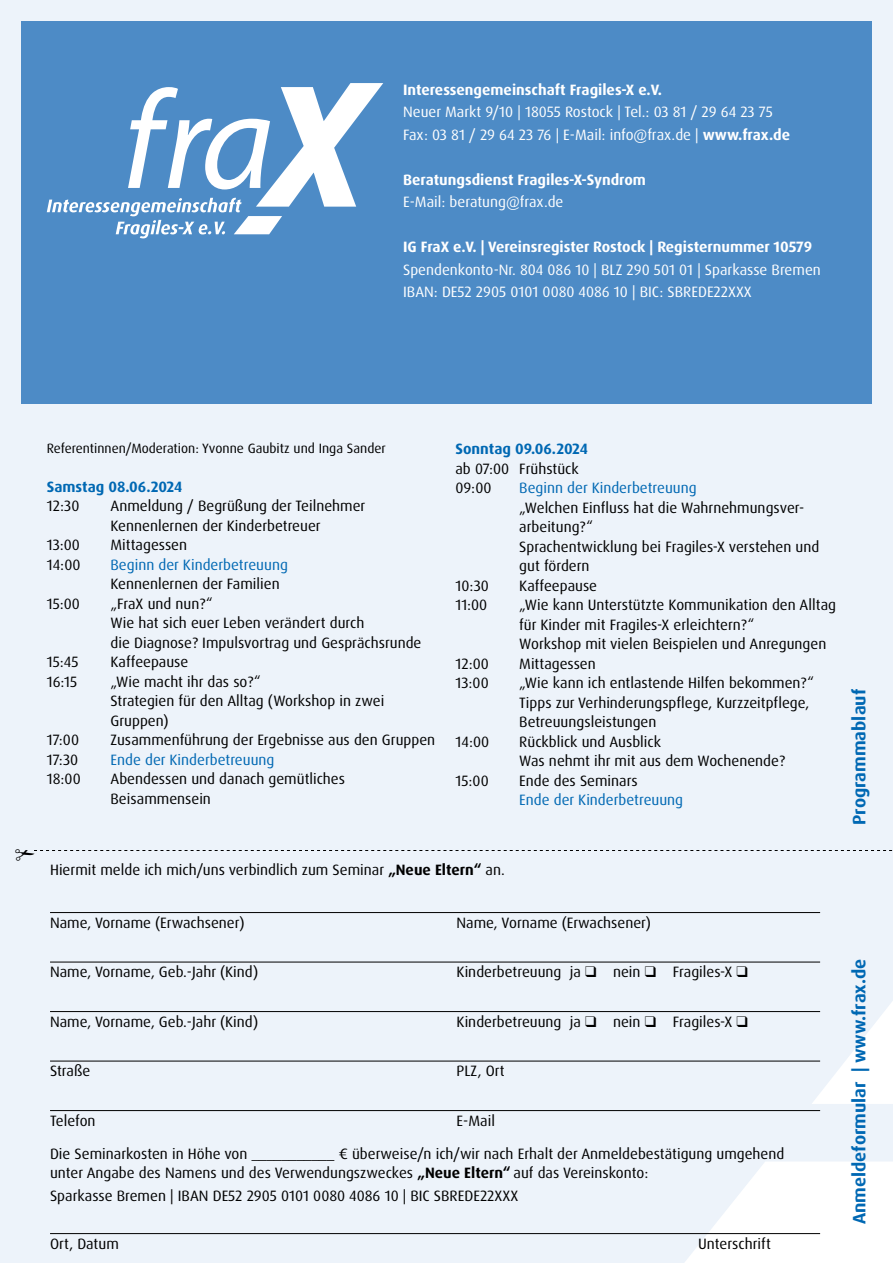
<style>
.page{position:relative;width:893px;height:1263px;background:#edf3fa}
.page>*{position:absolute;margin:0;border:0;box-sizing:border-box;transform-origin:0 0}
.t1{font:700 18px "Dax Pro";color:#0068b3}
.t2{font:15px/19.5px "Dax Pro";color:#000}
.t3{font:15px "Dax Pro";color:#fff}
.t4{font:700 15px "Dax Pro";color:#fff}
.t5{font:15px "Dax Pro";color:#0068b3}
.t6{font:700 15px "Dax Pro";color:#0068b3}
.t7{font:13.5px "Dax Pro";color:#000}
.s1{font-weight:700}
</style>
<div class="page">
<svg style="left:811px;top:1001px;width:82px;height:103px"></svg>
<svg style="left:684px;top:1162px;width:209px;height:101px"></svg>
<div style="left:21px;top:21px;width:851px;height:383px;background:#4d8bc6"></div>
<hr style="left:50px;top:912px;width:770px;height:1px;background:#000">
<hr style="left:50px;top:962px;width:770px;height:1px;background:#000">
<hr style="left:50px;top:1011px;width:770px;height:1px;background:#000">
<hr style="left:50px;top:1061px;width:770px;height:1px;background:#000">
<hr style="left:50px;top:1110px;width:770px;height:1px;background:#000">
<hr style="left:50px;top:1233px;width:770px;height:1px;background:#000">
<svg style="left:47px;top:83px;width:336px;height:155px"></svg>
<svg style="left:34px;top:850px;width:859px;height:1px"></svg>
<p class="t4" style="left:403px;top:80px;width:260px">Interessengemeinschaft Fragiles-X e.V.</p>
<p class="t3" style="left:403px;top:102px;width:371px">Neuer Markt 9/10 | 18055 Rostock | Tel.: 03 81 / 29 64 23 75</p>
<p class="t3" style="left:403px;top:125px;width:389px">Fax: 03 81 / 29 64 23 76 | E-Mail: info@frax.de | <span class="s1">www.frax.de</span></p>
<p class="t4" style="left:403px;top:170px;width:244px">Beratungsdienst Fragiles-X-Syndrom</p>
<p class="t3" style="left:403px;top:192px;width:162px">E-Mail: beratung@frax.de</p>
<p class="t4" style="left:403px;top:237px;width:411px">IG FraX e.V. | Vereinsregister Rostock | Registernummer 10579</p>
<p class="t3" style="left:403px;top:260px;width:419px">Spendenkonto-Nr. 804 086 10 | BLZ 290 501 01 | Sparkasse Bremen</p>
<p class="t3" style="left:403px;top:282px;width:350px">IBAN: DE52 2905 0101 0080 4086 10 | BIC: SBREDE22XXX</p>
<p class="t7" style="left:47px;top:439px;width:341px">Referentinnen/Moderation: Yvonne Gaubitz und Inga Sander</p>
<p class="t6" style="left:47px;top:477px;width:137px">Samstag 08.06.2024</p>
<p class="t2" style="left:47px;top:496px;width:34px">12:30</p>
<p class="t2" style="left:111px;top:496px;width:256px">Anmeldung / Begrüßung der Teilnehmer</p>
<p class="t2" style="left:111px;top:516px;width:212px">Kennenlernen der Kinderbetreuer</p>
<p class="t2" style="left:47px;top:535px;width:35px">13:00</p>
<p class="t2" style="left:111px;top:535px;width:78px">Mittagessen</p>
<p class="t2" style="left:47px;top:555px;width:35px">14:00</p>
<p class="t5" style="left:111px;top:555px;width:179px">Beginn der Kinderbetreuung</p>
<p class="t2" style="left:111px;top:574px;width:171px">Kennenlernen der Familien</p>
<p class="t2" style="left:47px;top:594px;width:35px">15:00</p>
<p class="t2" style="left:111px;top:594px;width:104px">„FraX und nun?“</p>
<p class="t2" style="left:111px;top:613px;width:255px">Wie hat sich euer Leben verändert durch</p>
<p class="t2" style="left:111px;top:633px;width:312px">die Diagnose? Impulsvortrag und Gesprächsrunde</p>
<p class="t2" style="left:47px;top:652px;width:33px">15:45</p>
<p class="t2" style="left:111px;top:652px;width:79px">Kaffeepause</p>
<p class="t2" style="left:47px;top:672px;width:32px">16:15</p>
<p class="t2" style="left:111px;top:672px;width:152px">„Wie macht ihr das so?“</p>
<p class="t2" style="left:111px;top:691px;width:275px">Strategien für den Alltag (Workshop in zwei</p>
<p class="t2" style="left:111px;top:711px;width:59px">Gruppen)</p>
<p class="t2" style="left:47px;top:730px;width:34px">17:00</p>
<p class="t2" style="left:111px;top:730px;width:326px">Zusammenführung der Ergebnisse aus den Gruppen</p>
<p class="t2" style="left:47px;top:750px;width:33px">17:30</p>
<p class="t5" style="left:111px;top:750px;width:165px">Ende der Kinderbetreuung</p>
<p class="t2" style="left:47px;top:769px;width:36px">18:00</p>
<p class="t2" style="left:111px;top:769px;width:236px">Abendessen und danach gemütliches</p>
<p class="t2" style="left:111px;top:789px;width:102px">Beisammensein</p>
<p class="t6" style="left:455px;top:439px;width:134px">Sonntag 09.06.2024</p>
<p class="t2" style="left:455px;top:459px;width:125px">ab 07:00 Frühstück</p>
<p class="t2" style="left:455px;top:478px;width:38px">09:00</p>
<p class="t5" style="left:519px;top:478px;width:179px">Beginn der Kinderbetreuung</p>
<p class="t2" style="left:519px;top:498px;width:286px">„Welchen Einfluss hat die Wahrnehmungsver&shy;arbeitung?“</p>
<p class="t2" style="left:519px;top:537px;width:302px">Sprachentwicklung bei Fragiles-X verstehen und gut fördern</p>
<p class="t2" style="left:455px;top:576px;width:35px">10:30</p>
<p class="t2" style="left:519px;top:576px;width:79px">Kaffeepause</p>
<p class="t2" style="left:455px;top:595px;width:33px">11:00</p>
<p class="t2" style="left:519px;top:595px;width:318px">„Wie kann Unterstützte Kommunikation den Alltag für Kinder mit Fragiles-X erleichtern?“</p>
<p class="t2" style="left:519px;top:634px;width:309px">Workshop mit vielen Beispielen und Anregungen</p>
<p class="t2" style="left:455px;top:654px;width:35px">12:00</p>
<p class="t2" style="left:519px;top:654px;width:78px">Mittagessen</p>
<p class="t2" style="left:455px;top:673px;width:35px">13:00</p>
<p class="t2" style="left:519px;top:673px;width:296px">„Wie kann ich entlastende Hilfen bekommen?“</p>
<p class="t2" style="left:519px;top:693px;width:292px">Tipps zur Verhinderungspflege, Kurzzeitpflege,<br>Betreuungsleistungen</p>
<p class="t2" style="left:455px;top:732px;width:35px">14:00</p>
<p class="t2" style="left:519px;top:732px;width:143px">Rückblick und Ausblick</p>
<p class="t2" style="left:519px;top:751px;width:267px">Was nehmt ihr mit aus dem Wochenende?</p>
<p class="t2" style="left:455px;top:771px;width:35px">15:00</p>
<p class="t2" style="left:519px;top:771px;width:120px">Ende des Seminars</p>
<p class="t5" style="left:519px;top:790px;width:165px">Ende der Kinderbetreuung</p>
<p class="t2" style="left:50px;top:860px;width:456px">Hiermit melde ich mich/uns verbindlich zum Seminar <span class="s1">„Neue Eltern“</span> an.</p>
<p class="t2" style="left:50px;top:913px;width:196px">Name, Vorname (Erwachsener)</p>
<p class="t2" style="left:457px;top:913px;width:196px">Name, Vorname (Erwachsener)</p>
<p class="t2" style="left:50px;top:962px;width:210px">Name, Vorname, Geb.-Jahr (Kind)</p>
<p class="t2" style="left:457px;top:962px;width:293px">Kinderbetreuung ja ❑ nein ❑ Fragiles-X ❑</p>
<p class="t2" style="left:50px;top:1012px;width:210px">Name, Vorname, Geb.-Jahr (Kind)</p>
<p class="t2" style="left:457px;top:1012px;width:293px">Kinderbetreuung ja ❑ nein ❑ Fragiles-X ❑</p>
<p class="t2" style="left:50px;top:1061px;width:42px">Straße</p>
<p class="t2" style="left:457px;top:1061px;width:50px">PLZ, Ort</p>
<p class="t2" style="left:50px;top:1111px;width:47px">Telefon</p>
<p class="t2" style="left:457px;top:1111px;width:40px">E-Mail</p>
<p class="t2" style="left:50px;top:1144px;width:736px">Die Seminarkosten in Höhe von ___________ € überweise/n ich/wir nach Erhalt der Anmeldebestätigung umgehend unter Angabe des Namens und des Verwendungszweckes <span class="s1">„Neue Eltern“</span> auf das Vereinskonto:</p>
<p class="t2" style="left:50px;top:1186px;width:470px">Sparkasse Bremen | IBAN DE52 2905 0101 0080 4086 10 | BIC SBREDE22XXX</p>
<p class="t2" style="left:50px;top:1234px;width:70px">Ort, Datum</p>
<p class="t2" style="left:698px;top:1234px;width:74px">Unterschrift</p>
<p class="t1" style="left:847px;top:825px;width:137px;rotate:-90deg">Programmablauf</p>
<p class="t1" style="left:847px;top:1224px;width:267px;rotate:-90deg">Anmeldeformular | www.frax.de</p>
</div>
